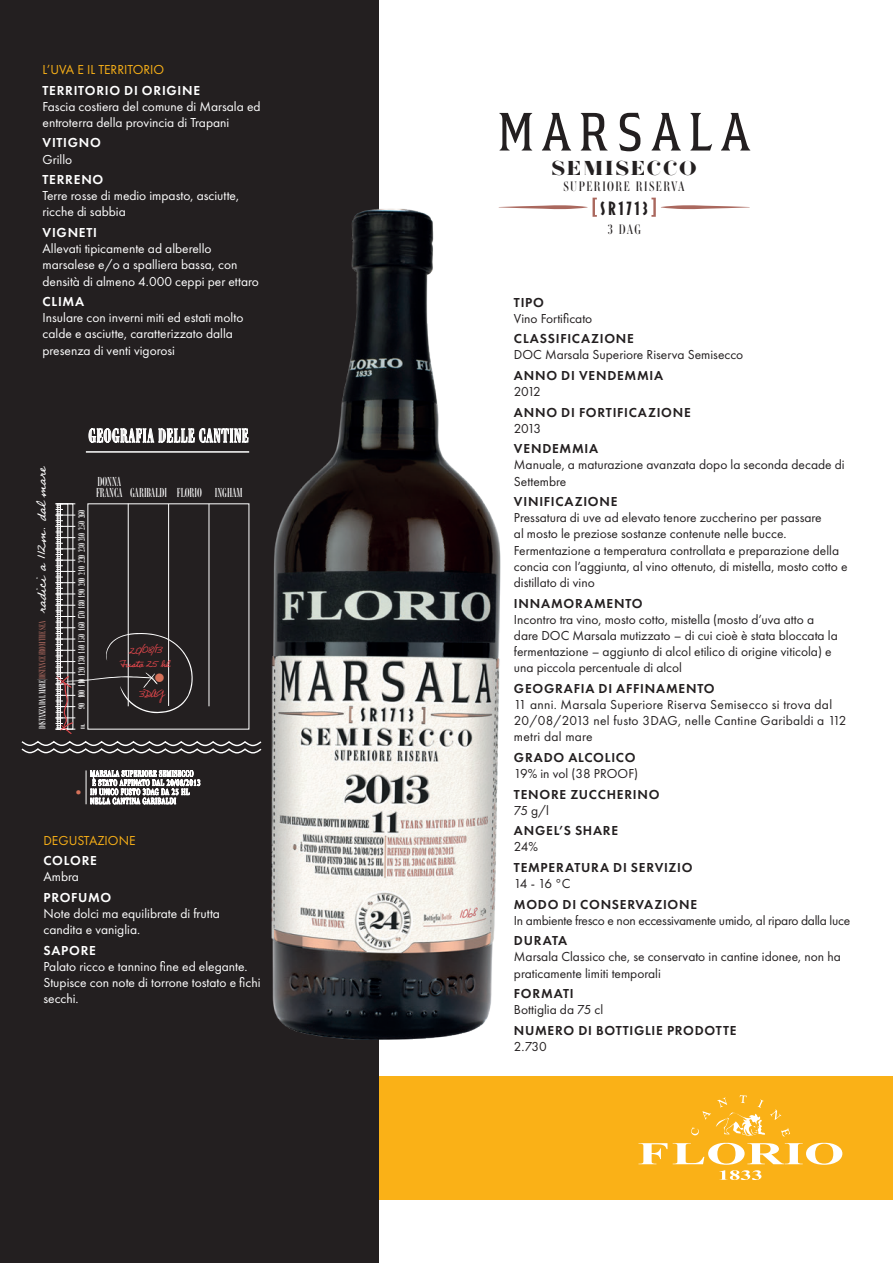
<style>
.page{position:relative;width:893px;height:1263px;background:#fff}
.page>*{position:absolute;margin:0;border:0;box-sizing:border-box;transform-origin:0 0}
.t1{font:700 19.5px "Blakely";letter-spacing:.11em;color:#231f20}
.t2{font:700 18.75px "Ambroise Std Francois";letter-spacing:.03em;color:#fff}
.t3{font:18px "Herbert";letter-spacing:.095em;color:#231f20}
.t4{font:16.5px "Professor";color:#fff}
.SCHEDE_INFO{font:13.5px/16.2px "Futura PT";color:#231f20}
.SCHEDE_INFO-2{font:13.5px/16.2px "Futura PT";color:#fff}
.SCHEDE_TITOLI{font:600 13.5px "Futura PT";letter-spacing:.055em;color:#231f20}
.SCHEDE_INFO-3{font:13.5px/16.2px "Futura PT";letter-spacing:.02em;color:#231f20}
.SCHEDE_TITOLI-2{font:600 13.5px "Futura PT";letter-spacing:.055em;color:#fff}
.SCHEDE_INFO-4{font:13.5px "Futura PT";letter-spacing:-.02em;color:#231f20}
.SCHEDE_INFO-5{font:13.5px "Futura PT";color:#fab117}
.t5{font:13.5px "Ambroise Std Firmin";letter-spacing:.1em;color:#231f20}
.t6{font:300 13.5px "Ambroise Std Firmin";color:#231f20}
.t7{font:12.75px/10.9px "Ambroise Std Francois";color:#fff}
.t8{font:12.75px "Professor";letter-spacing:-.075em;color:#e1474c}
.t9{font:600 9.15px "Ambroise Std Francois";letter-spacing:-.025em;color:#fff}
.t10{font:600 9.15px "Ambroise Std Francois";letter-spacing:-.03em;color:#aa685e}
.t11{font:7.35px "Wingdings";color:#d7725a}
.s1{color:#fff}
</style>
<div class="page">
<div style="left:0;top:0;width:379px;height:1263px;background:#231f20"></div>
<div style="left:379px;top:1076px;width:514px;height:123px;background:#fab117"></div>
<svg style="left:638px;top:1143px;width:29px;height:21px"></svg>
<svg style="left:673px;top:1143px;width:169px;height:37px"></svg>
<svg style="left:691px;top:1095px;width:99px;height:41px"></svg>
<img style="left:271px;top:207px;width:230px;height:833px">
<svg style="left:499px;top:113px;width:33px;height:38px"></svg>
<svg style="left:542px;top:113px;width:29px;height:38px"></svg>
<svg style="left:581px;top:113px;width:27px;height:38px"></svg>
<svg style="left:619px;top:113px;width:21px;height:38px"></svg>
<svg style="left:652px;top:113px;width:29px;height:38px"></svg>
<svg style="left:690px;top:113px;width:22px;height:38px"></svg>
<svg style="left:721px;top:113px;width:29px;height:38px"></svg>
<svg style="left:593px;top:198px;width:4px;height:19px"></svg>
<svg style="left:651px;top:198px;width:99px;height:19px"></svg>
<svg style="left:499px;top:205px;width:88px;height:4px"></svg>
<svg style="left:90px;top:770px;width:110px;height:34px"></svg>
<hr style="left:86px;top:770px;width:1px;height:34px;background:#fff">
<hr style="left:209px;top:504px;width:1px;height:202px;background:#fff">
<svg style="left:22px;top:740px;width:239px;height:14px"></svg>
<svg style="left:89px;top:428px;width:159px;height:15px"></svg>
<hr style="left:86px;top:451px;width:163px;height:2px;background:#fff">
<svg style="left:56px;top:503px;width:137px;height:231px"></svg>
<p class="SCHEDE_INFO-5" style="left:43px;top:62px;width:123px">L’UVA E IL TERRITORIO</p>
<p class="SCHEDE_TITOLI-2" style="left:43px;top:82px;width:159px">TERRITORIO DI ORIGINE</p>
<p class="SCHEDE_INFO-2" style="left:43px;top:98px;width:220px">Fascia costiera del comune di Marsala ed entroterra della provincia di Trapani</p>
<p class="SCHEDE_TITOLI-2" style="left:43px;top:134px;width:60px">VITIGNO</p>
<p class="SCHEDE_INFO-2" style="left:43px;top:151px;width:31px">Grillo</p>
<p class="SCHEDE_TITOLI-2" style="left:43px;top:171px;width:62px">TERRENO</p>
<p class="SCHEDE_INFO-2" style="left:43px;top:188px;width:198px">Terre rosse di medio impasto, asciutte, ricche di sabbia</p>
<p class="SCHEDE_TITOLI-2" style="left:43px;top:224px;width:56px">VIGNETI</p>
<p class="SCHEDE_INFO-2" style="left:43px;top:240px;width:218px">Allevati tipicamente ad alberello marsalese e/o a spalliera bassa, con densità di almeno 4.000 ceppi per ettaro</p>
<p class="SCHEDE_TITOLI-2" style="left:43px;top:293px;width:43px">CLIMA</p>
<p class="SCHEDE_INFO-2" style="left:43px;top:309px;width:202px">Insulare con inverni miti ed estati molto calde e asciutte, caratterizzato dalla presenza di venti vigorosi</p>
<p class="t4" style="left:30px;top:613px;width:148px;rotate:-90deg">radici a 112m. dal mare</p>
<p class="t10" style="left:37px;top:729px;width:109px;rotate:-90deg"><span class="s1">DISTANZA DAL MARE|</span>DISTANCE FROM THE SEA</p>
<p class="t2" style="left:89px;top:424px;width:161px">GEOGRAFIA DELLE CANTINE</p>
<p class="t9" style="left:76px;top:729px;width:221px;rotate:-90deg">m. 90 100 110 120 130 140 150 160 170 180 190 200 210 220 230 240 250 260</p>
<p class="t7" style="left:96px;top:476px;width:148px">DONNA<br>FRANCA GARIBALDI FLORIO INGHAM</p>
<p class="t8" style="left:129px;top:642px;width:35px;rotate:-2deg">20/08/13</p>
<p class="t8" style="left:139px;top:685px;width:27px;rotate:-1deg">3DAG</p>
<p class="t8" style="left:120px;top:655px;width:52px">Fusto 25 hl</p>
<p class="t11" style="left:76px;top:788px;width:7px">●</p>
<p class="SCHEDE_INFO-5" style="left:43px;top:832px;width:94px">DEGUSTAZIONE</p>
<p class="SCHEDE_TITOLI-2" style="left:43px;top:852px;width:55px">COLORE</p>
<p class="SCHEDE_INFO-2" style="left:43px;top:869px;width:37px">Ambra</p>
<p class="SCHEDE_TITOLI-2" style="left:43px;top:889px;width:69px">PROFUMO</p>
<p class="SCHEDE_INFO-2" style="left:43px;top:905px;width:178px">Note dolci ma equilibrate di frutta candita e vaniglia.</p>
<p class="SCHEDE_TITOLI-2" style="left:43px;top:942px;width:54px">SAPORE</p>
<p class="SCHEDE_INFO-2" style="left:43px;top:958px;width:219px">Palato ricco e tannino fine ed elegante.<br>Stupisce con note di torrone tostato e fichi secchi.</p>
<p class="t3" style="left:551px;top:156px;width:147px">SEMISECCO</p>
<p class="t5" style="left:563px;top:178px;width:123px">SUPERIORE RISERVA</p>
<p class="t1" style="left:600px;top:199px;width:49px">SR1713</p>
<p class="t6" style="left:607px;top:220px;width:35px">3 DAG</p>
<p class="SCHEDE_TITOLI" style="left:514px;top:294px;width:32px">TIPO</p>
<p class="SCHEDE_INFO" style="left:514px;top:310px;width:80px">Vino Fortificato</p>
<p class="SCHEDE_TITOLI" style="left:514px;top:330px;width:121px">CLASSIFICAZIONE</p>
<p class="SCHEDE_INFO" style="left:514px;top:347px;width:231px">DOC Marsala Superiore Riserva Semisecco</p>
<p class="SCHEDE_TITOLI" style="left:514px;top:367px;width:151px">ANNO DI VENDEMMIA</p>
<p class="SCHEDE_INFO" style="left:514px;top:383px;width:28px">2012</p>
<p class="SCHEDE_TITOLI" style="left:514px;top:404px;width:178px">ANNO DI FORTIFICAZIONE</p>
<p class="SCHEDE_INFO" style="left:514px;top:420px;width:29px">2013</p>
<p class="SCHEDE_TITOLI" style="left:514px;top:440px;width:86px">VENDEMMIA</p>
<p class="SCHEDE_INFO" style="left:514px;top:457px;width:332px">Manuale, a maturazione avanzata dopo la seconda decade di<br>Settembre</p>
<p class="SCHEDE_TITOLI" style="left:514px;top:493px;width:105px">VINIFICAZIONE</p>
<p class="SCHEDE_INFO" style="left:514px;top:510px;width:335px">Pressatura di uve ad elevato tenore zuccherino per passare<br>al mosto le preziose sostanze contenute nelle bucce.<br>Fermentazione a temperatura controllata e preparazione della concia con l’aggiunta, al vino ottenuto, di mistella, mosto cotto e distillato di vino</p>
<p class="SCHEDE_TITOLI" style="left:514px;top:595px;width:130px">INNAMORAMENTO</p>
<p class="SCHEDE_INFO" style="left:514px;top:611px;width:325px">Incontro tra vino, mosto cotto, mistella (mosto d’uva atto a dare DOC Marsala mutizzato – di cui cioè è stata bloccata la fermentazione – aggiunto di alcol etilico di origine viticola) e una piccola percentuale di alcol</p>
<p class="SCHEDE_TITOLI" style="left:514px;top:680px;width:202px">GEOGRAFIA DI AFFINAMENTO</p>
<p class="SCHEDE_INFO-3" style="left:514px;top:696px;width:334px">11 anni. Marsala Superiore Riserva Semisecco si trova dal<br>20/08/2013 nel fusto 3DAG, nelle Cantine Garibaldi a 112 metri dal mare</p>
<p class="SCHEDE_TITOLI" style="left:514px;top:749px;width:123px">GRADO ALCOLICO</p>
<p class="SCHEDE_INFO" style="left:514px;top:765px;width:126px">19% in vol (38 PROOF)</p>
<p class="SCHEDE_TITOLI" style="left:514px;top:785px;width:147px">TENORE ZUCCHERINO</p>
<p class="SCHEDE_INFO" style="left:514px;top:802px;width:37px">75 g/l</p>
<p class="SCHEDE_TITOLI" style="left:514px;top:822px;width:106px">ANGEL’S SHARE</p>
<p class="SCHEDE_INFO" style="left:514px;top:839px;width:26px">24%</p>
<p class="SCHEDE_TITOLI" style="left:514px;top:859px;width:180px">TEMPERATURA DI SERVIZIO</p>
<p class="SCHEDE_INFO" style="left:514px;top:875px;width:58px">14 - 16 °C</p>
<p class="SCHEDE_TITOLI" style="left:514px;top:895px;width:185px">MODO DI CONSERVAZIONE</p>
<p class="SCHEDE_INFO-4" style="left:514px;top:912px;width:338px">In ambiente fresco e non eccessivamente umido, al riparo dalla luce</p>
<p class="SCHEDE_TITOLI" style="left:514px;top:932px;width:55px">DURATA</p>
<p class="SCHEDE_INFO" style="left:514px;top:949px;width:328px">Marsala Classico che, se conservato in cantine idonee, non ha praticamente limiti temporali</p>
<p class="SCHEDE_TITOLI" style="left:514px;top:985px;width:61px">FORMATI</p>
<p class="SCHEDE_INFO" style="left:514px;top:1001px;width:91px">Bottiglia da 75 cl</p>
<p class="SCHEDE_TITOLI" style="left:514px;top:1022px;width:224px">NUMERO DI BOTTIGLIE PRODOTTE</p>
<p class="SCHEDE_INFO" style="left:514px;top:1038px;width:34px">2.730</p>
</div>
